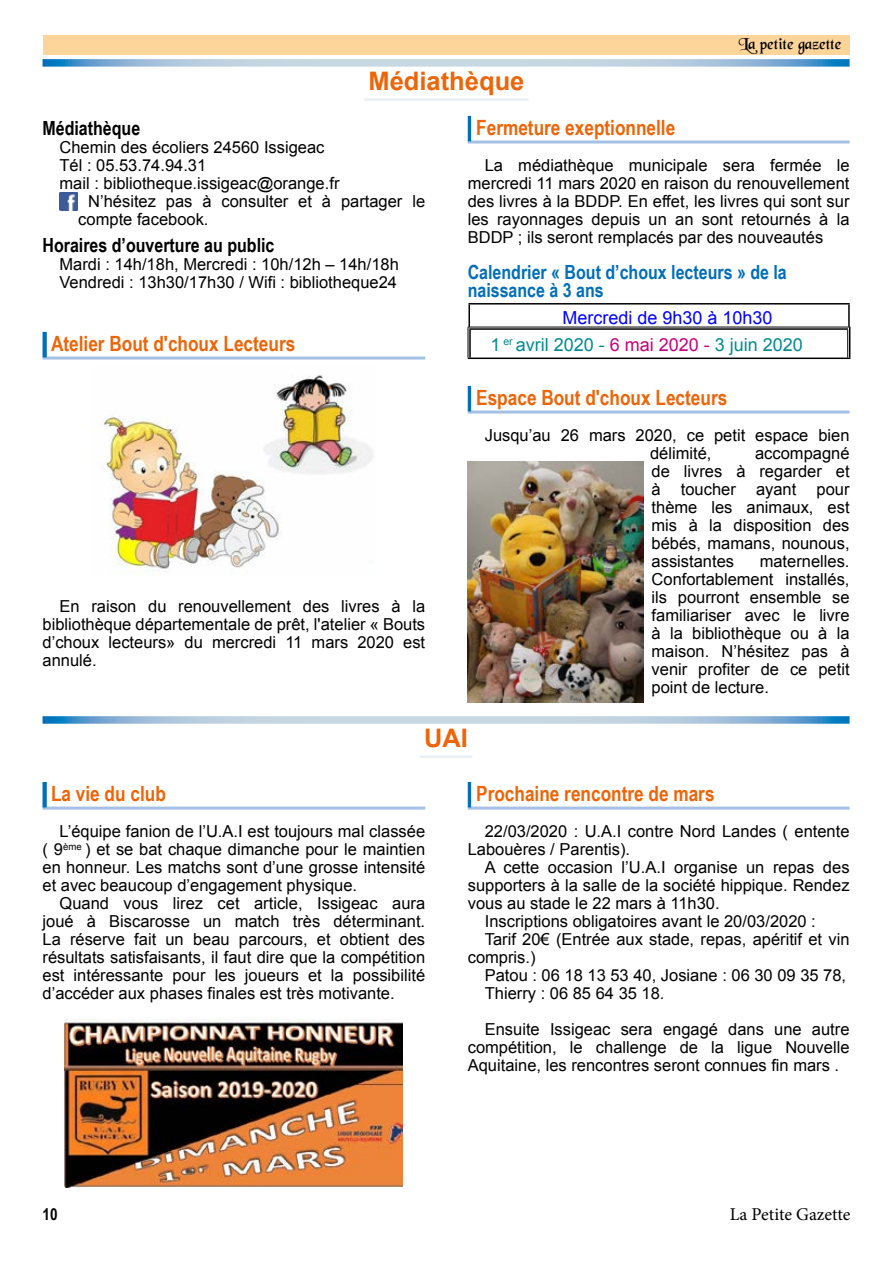
<style>
.page{position:relative;width:893px;height:1263px;background:#fff}
.page>*{position:absolute;margin:0;border:0;box-sizing:border-box;transform-origin:0 0}
.Titre_étendu_couleur{font:700 25.5px "Arial";color:#ec6508}
.Intertitre_1_ligne_c{font:700 21px "Arial Narrow";color:#ec6508}
.Intertitre_2_couleur{font:700 19.5px/18px "Arial Narrow";color:#006eb8}
.Intertitre_3{font:700 19.5px "Arial Narrow";color:#000}
.Intertitre_niveau_2{font:700 19.5px "Arial Narrow";color:#000}
.Texte{font:18px "Arial";color:#008b92}
.Texte-2{font:18px "Arial";color:#00f}
.t1{font:18px "Minion Pro";color:#000}
.Texte-3{font:16.5px/18px "Arial";color:#000;text-align:justify}
.t2{font:16.5px "Black Chancery";color:#000}
.t3{font:700 16.5px "Arial Narrow";color:#000}
.s1{color:#c6037f}
</style>
<div class="page">
<div style="left:43px;top:35px;width:807px;height:20px;background:#fdd59b"></div>
<svg style="left:43px;top:59px;width:807px;height:8px;background:#a9c7dd"></svg>
<hr style="left:364px;top:99px;width:165px;height:2px;background:#e8eff4">
<hr style="left:43px;top:357px;width:382px;height:3px;background:#a4c0e5">
<svg style="left:43px;top:332px;width:4px;height:25px"></svg>
<img style="left:60px;top:193px;width:18px;height:18px">
<img style="left:92px;top:375px;width:281px;height:200px">
<hr style="left:468px;top:141px;width:382px;height:3px;background:#a4c0e5">
<hr style="left:468px;top:116px;width:3px;height:25px;background:#006eb8">
<hr style="left:468px;top:411px;width:382px;height:3px;background:#a4c0e5">
<hr style="left:468px;top:386px;width:3px;height:25px;background:#006eb8">
<hr style="left:468px;top:303px;width:382px;height:2px;background:#000">
<hr style="left:468px;top:304px;width:2px;height:23px;background:#000">
<hr style="left:848px;top:304px;width:2px;height:23px;background:#000">
<hr style="left:468px;top:358px;width:382px;height:1px;background:#000">
<hr style="left:468px;top:327px;width:382px;height:1px;background:#000">
<hr style="left:469px;top:328px;width:379px;height:2px;background:#000">
<hr style="left:468px;top:327px;width:1px;height:31px;background:#000">
<hr style="left:469px;top:330px;width:2px;height:28px;background:#000">
<svg style="left:847px;top:330px;width:1px;height:28px"></svg>
<hr style="left:849px;top:327px;width:1px;height:31px;background:#000">
<svg style="left:43px;top:716px;width:807px;height:8px;background:#a9c7dd"></svg>
<hr style="left:420px;top:756px;width:52px;height:2px;background:#e8eff4">
<hr style="left:43px;top:807px;width:382px;height:3px;background:#a4c0e5">
<svg style="left:43px;top:782px;width:4px;height:25px"></svg>
<img style="left:65px;top:1019px;width:338px;height:169px">
<hr style="left:468px;top:807px;width:382px;height:3px;background:#a4c0e5">
<hr style="left:468px;top:782px;width:3px;height:25px;background:#006eb8">
<img style="left:468px;top:461px;width:175px;height:241px">
<p class="Titre_étendu_couleur" style="left:369px;top:64px;width:157px">Médiathèque</p>
<p class="t2" style="left:739px;top:35px;width:104px">La petite gazette</p>
<p class="Intertitre_niveau_2" style="left:43px;top:113px;width:99px">Médiathèque</p>
<p class="Texte-3" style="left:60px;top:138px;width:267px">Chemin des écoliers 24560 Issigeac</p>
<p class="Texte-3" style="left:60px;top:156px;width:148px">Tél : 05.53.74.94.31</p>
<p class="Texte-3" style="left:60px;top:174px;width:281px">mail : bibliotheque.issigeac@orange.fr</p>
<p class="Texte-3" style="left:78px;top:192px;width:348px;text-indent:10px">N’hésitez pas à consulter et à partager le compte facebook.</p>
<p class="Intertitre_3" style="left:43px;top:230px;width:233px">Horaires d’ouverture au public</p>
<p class="Texte-3" style="left:60px;top:255px;width:341px">Mardi : 14h/18h, Mercredi : 10h/12h – 14h/18h</p>
<p class="Texte-3" style="left:60px;top:273px;width:339px">Vendredi : 13h30/17h30 / Wifi : bibliotheque24</p>
<p class="Intertitre_1_ligne_c" style="left:51px;top:328px;width:246px">Atelier Bout d'choux Lecteurs</p>
<p class="Texte-3" style="left:43px;top:597px;width:384px;text-indent:17px">En raison du renouvellement des livres à la bibliothèque départementale de prêt, l'atelier « Bouts d’choux lecteurs» du mercredi 11 mars 2020 est annulé.</p>
<p class="Intertitre_1_ligne_c" style="left:476px;top:112px;width:201px">Fermeture exeptionnelle</p>
<p class="Texte-3" style="left:468px;top:156px;width:383px;text-indent:17px">La médiathèque municipale sera fermée le mercredi 11 mars 2020 en raison du renouvellement des livres à la BDDP. En effet, les livres qui sont sur les rayonnages depuis un an sont retournés à la BDDP ; ils seront remplacés par des nouveautés</p>
<p class="Intertitre_2_couleur" style="left:468px;top:262px;width:321px">Calendrier « Bout d’choux lecteurs » de la naissance à 3 ans</p>
<p class="Texte-2" style="left:562px;top:306px;width:212px">Mercredi de 9h30 à 10h30</p>
<p class="Texte" style="left:490px;top:333px;width:314px">1 <sup>er</sup> avril 2020 - <span class="s1">6 mai 2020 -</span> 3 juin 2020</p>
<p class="Intertitre_1_ligne_c" style="left:476px;top:382px;width:252px">Espace Bout d'choux Lecteurs</p>
<p class="Texte-3" style="left:650px;top:426px;width:201px;text-indent:-165px">Jusqu’au 26 mars 2020, ce petit espace bien délimité,</p>
<p class="Texte-3" style="left:652px;top:444px;width:199px;text-indent:104px">accompagné de livres à regarder et à toucher ayant pour thème les animaux, est mis à la disposition des bébés, mamans, nounous, assistantes</p>
<p class="Texte-3" style="left:652px;top:552px;width:200px;text-indent:108px">maternelles.<br>Confortablement installés, ils pourront ensemble se familiariser avec le livre à la bibliothèque ou à la maison. N’hésitez pas à venir profiter de ce petit point de lecture.</p>
<p class="Titre_étendu_couleur" style="left:424px;top:721px;width:45px">UAI</p>
<p class="Intertitre_1_ligne_c" style="left:51px;top:778px;width:116px">La vie du club</p>
<p class="Texte-3" style="left:43px;top:822px;width:384px;text-indent:17px">L’équipe fanion de l’U.A.I est toujours mal classée ( 9<sup>ème</sup> ) et se bat chaque dimanche pour le maintien en honneur. Les matchs sont d’une grosse intensité et avec beaucoup d’engagement physique.</p>
<p class="Texte-3" style="left:43px;top:894px;width:384px;text-indent:17px">Quand vous lirez cet article, Issigeac aura joué à Biscarosse un match très déterminant.<br>La réserve fait un beau parcours, et obtient des résultats satisfaisants, il faut dire que la compétition est intéressante pour les joueurs et la possibilité d’accéder aux phases finales est très motivante.</p>
<p class="Intertitre_1_ligne_c" style="left:476px;top:778px;width:240px">Prochaine rencontre de mars</p>
<p class="Texte-3" style="left:468px;top:822px;width:383px;text-indent:17px">22/03/2020 : U.A.I contre Nord Landes ( entente<br>Labouères / Parentis).</p>
<p class="Texte-3" style="left:468px;top:858px;width:383px;text-indent:17px">A cette occasion l’U.A.I organise un repas des supporters à la salle de la société hippique. Rendez vous au stade le 22 mars à 11h30.</p>
<p class="Texte-3" style="left:485px;top:912px;width:333px">Inscriptions obligatoires avant le 20/03/2020 :</p>
<p class="Texte-3" style="left:468px;top:930px;width:383px;text-indent:17px">Tarif 20€ (Entrée aux stade, repas, apéritif et vin compris.)</p>
<p class="Texte-3" style="left:485px;top:966px;width:363px">Patou : 06 18 13 53 40, Josiane : 06 30 09 35 78,</p>
<p class="Texte-3" style="left:485px;top:984px;width:181px">Thierry : 06 85 64 35 18.</p>
<p class="Texte-3" style="left:468px;top:1020px;width:383px;text-indent:17px">Ensuite Issigeac sera engagé dans une autre compétition, le challenge de la ligue Nouvelle Aquitaine, les rencontres seront connues fin mars .</p>
<p class="t3" style="left:43px;top:1202px;width:17px">10</p>
<p class="t1" style="left:730px;top:1203px;width:122px">La Petite Gazette</p>
</div>
